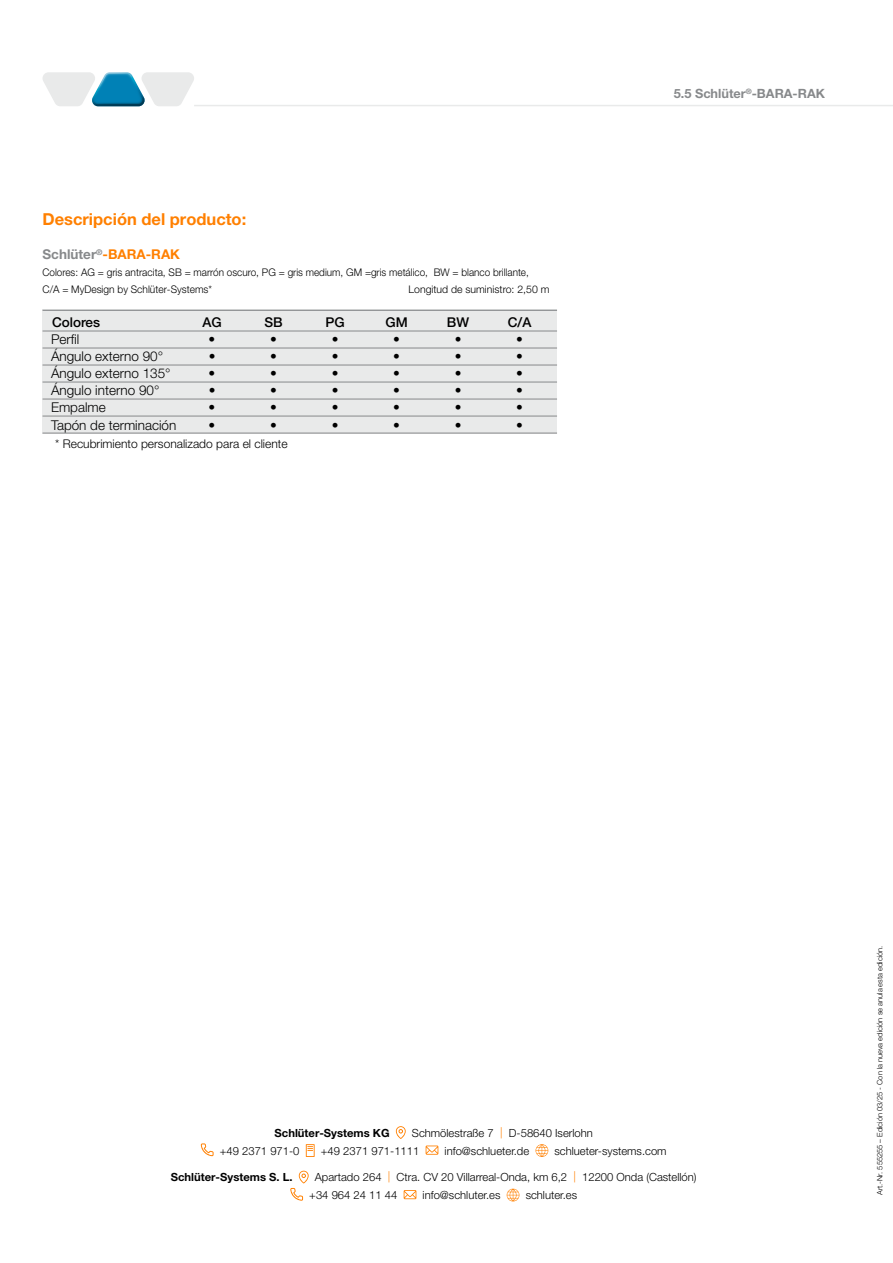
<style>
.page{position:relative;width:893px;height:1263px;background:#fff}
.page>*{position:absolute;margin:0;border:0;box-sizing:border-box;transform-origin:0 0}
.t1{font:700 16.5px "Helvetica Neue LT Pro";color:#ff8000}
.t2{font:300 13.5px "Helvetica Neue LT Pro";color:#000}
.t3{font:500 13.5px "Helvetica Neue LT Pro";color:#000}
.t4{font:700 13.5px "Helvetica Neue LT Pro";color:#ff8000}
.t5{font:700 12.75px "Helvetica Neue LT Pro";color:#87898b}
.t6{font:300 12px "Helvetica Neue LT Pro";color:#000}
.t7{font:300 11.25px/18px "Helvetica Neue LT Pro";color:#000}
.t8{font:700 11.25px "Helvetica Neue LT Pro";color:#000}
.t9{font:300 10.5px/17px "Helvetica Neue LT Pro";color:#000;scale:.95 1}
.t10{font:300 10.5px "Helvetica Neue LT Pro";color:#000}
.t11{font:300 7.5px "Helvetica Neue LT Pro";color:#000}
.s1{color:#87898b}
.s2{color:#ff8000}
</style>
<div class="page">
<hr style="left:194px;top:105px;width:699px;height:1px;background:#e9eaea">
<svg style="left:43px;top:72px;width:151px;height:34px"></svg>
<svg style="left:396px;top:1126px;width:10px;height:13px"></svg>
<svg style="left:201px;top:1143px;width:13px;height:13px"></svg>
<svg style="left:306px;top:1144px;width:9px;height:13px"></svg>
<svg style="left:426px;top:1145px;width:12px;height:10px"></svg>
<svg style="left:536px;top:1144px;width:12px;height:13px"></svg>
<svg style="left:290px;top:1171px;width:19px;height:30px"></svg>
<svg style="left:404px;top:1190px;width:12px;height:9px"></svg>
<svg style="left:507px;top:1189px;width:12px;height:12px"></svg>
<div style="left:43px;top:310px;width:514px;height:124px;background:#e9eaea"></div>
<hr style="left:43px;top:310px;width:514px;height:1px;background:#87898b">
<hr style="left:43px;top:331px;width:514px;height:1px;background:#87898b">
<hr style="left:43px;top:348px;width:514px;height:1px;background:#87898b">
<hr style="left:43px;top:365px;width:514px;height:1px;background:#87898b">
<hr style="left:43px;top:382px;width:514px;height:1px;background:#87898b">
<hr style="left:43px;top:399px;width:514px;height:1px;background:#87898b">
<hr style="left:43px;top:416px;width:514px;height:1px;background:#87898b">
<hr style="left:43px;top:433px;width:514px;height:1px;background:#87898b">
<h1 class="t1" style="left:43px;top:209px;width:205px">Descripción del producto:</h1>
<p class="t4" style="left:43px;top:246px;width:139px"><span class="s1">Schlüter</span><sup>®</sup>-BARA-RAK</p>
<p class="t9" style="left:43px;top:264px;width:513px">Colores: AG = gris antracita, SB = marrón oscuro, PG = gris medium, GM =gris metálico, BW = blanco brillante,<br>C/A = MyDesign by Schlüter-Systems*</p>
<p class="t10" style="left:409px;top:283px;width:142px">Longitud de suministro: 2,50 m</p>
<p class="t3" style="left:52px;top:315px;width:50px">Colores</p>
<p class="t3" style="left:202px;top:315px;width:21px">AG</p>
<p class="t3" style="left:264px;top:315px;width:20px">SB</p>
<p class="t3" style="left:325px;top:315px;width:21px">PG</p>
<p class="t3" style="left:385px;top:315px;width:24px">GM</p>
<p class="t3" style="left:447px;top:315px;width:24px">BW</p>
<p class="t3" style="left:508px;top:315px;width:25px">C/A</p>
<p class="t2" style="left:51px;top:331px;width:30px">Perfil</p>
<p class="t2" style="left:209px;top:331px;width:8px">•</p>
<p class="t2" style="left:270px;top:331px;width:8px">•</p>
<p class="t2" style="left:332px;top:331px;width:8px">•</p>
<p class="t2" style="left:393px;top:331px;width:8px">•</p>
<p class="t2" style="left:455px;top:331px;width:8px">•</p>
<p class="t2" style="left:516px;top:331px;width:8px">•</p>
<p class="t2" style="left:51px;top:348px;width:114px">Ángulo externo 90°</p>
<p class="t2" style="left:209px;top:348px;width:8px">•</p>
<p class="t2" style="left:270px;top:348px;width:8px">•</p>
<p class="t2" style="left:332px;top:348px;width:8px">•</p>
<p class="t2" style="left:393px;top:348px;width:8px">•</p>
<p class="t2" style="left:455px;top:348px;width:8px">•</p>
<p class="t2" style="left:516px;top:348px;width:8px">•</p>
<p class="t2" style="left:51px;top:365px;width:121px">Ángulo externo 135°</p>
<p class="t2" style="left:209px;top:365px;width:8px">•</p>
<p class="t2" style="left:270px;top:365px;width:8px">•</p>
<p class="t2" style="left:332px;top:365px;width:8px">•</p>
<p class="t2" style="left:393px;top:365px;width:8px">•</p>
<p class="t2" style="left:455px;top:365px;width:8px">•</p>
<p class="t2" style="left:516px;top:365px;width:8px">•</p>
<p class="t2" style="left:51px;top:382px;width:110px">Ángulo interno 90°</p>
<p class="t2" style="left:209px;top:382px;width:8px">•</p>
<p class="t2" style="left:270px;top:382px;width:8px">•</p>
<p class="t2" style="left:332px;top:382px;width:8px">•</p>
<p class="t2" style="left:393px;top:382px;width:8px">•</p>
<p class="t2" style="left:455px;top:382px;width:8px">•</p>
<p class="t2" style="left:516px;top:382px;width:8px">•</p>
<p class="t2" style="left:51px;top:399px;width:56px">Empalme</p>
<p class="t2" style="left:209px;top:399px;width:8px">•</p>
<p class="t2" style="left:270px;top:399px;width:8px">•</p>
<p class="t2" style="left:332px;top:399px;width:8px">•</p>
<p class="t2" style="left:393px;top:399px;width:8px">•</p>
<p class="t2" style="left:455px;top:399px;width:8px">•</p>
<p class="t2" style="left:516px;top:399px;width:8px">•</p>
<p class="t2" style="left:51px;top:416px;width:127px">Tapón de terminación</p>
<p class="t2" style="left:209px;top:416px;width:8px">•</p>
<p class="t2" style="left:270px;top:416px;width:8px">•</p>
<p class="t2" style="left:332px;top:416px;width:8px">•</p>
<p class="t2" style="left:393px;top:416px;width:8px">•</p>
<p class="t2" style="left:455px;top:416px;width:8px">•</p>
<p class="t2" style="left:516px;top:416px;width:8px">•</p>
<p class="t6" style="left:55px;top:436px;width:234px">* Recubrimiento personalizado para el cliente</p>
<p class="t5" style="left:674px;top:86px;width:153px">5.5 Schlüter<sup>®</sup>-BARA-RAK</p>
<p class="t8" style="left:275px;top:1126px;width:116px">Schlüter-Systems KG</p>
<p class="t7" style="left:412px;top:1123px;width:182px">Schmölestraße 7 <span class="s2">|</span> D-58640 Iserlohn</p>
<p class="t7" style="left:220px;top:1141px;width:81px">+49 2371 971-0</p>
<p class="t7" style="left:321px;top:1141px;width:100px">+49 2371 971-1111</p>
<p class="t7" style="left:445px;top:1141px;width:86px">info@schlueter.de</p>
<p class="t7" style="left:555px;top:1141px;width:114px">schlueter-systems.com</p>
<p class="t8" style="left:171px;top:1170px;width:123px">Schlüter-Systems S. L.</p>
<p class="t7" style="left:309px;top:1168px;width:389px;text-indent:6px">Apartado 264 <span class="s2">|</span> Ctra. CV 20 Villarreal-Onda, km 6,2 <span class="s2">|</span> 12200 Onda (Castellón) +34 964 24 11 44</p>
<p class="t7" style="left:423px;top:1186px;width:79px">info@schluter.es</p>
<p class="t7" style="left:526px;top:1186px;width:53px">schluter.es</p>
<p class="t11" style="left:875px;top:1195px;width:251px;rotate:-90deg">Art.-Nr. 555255 – Edición 03/25 - Con la nueva edición se anula esta edición.</p>
</div>
